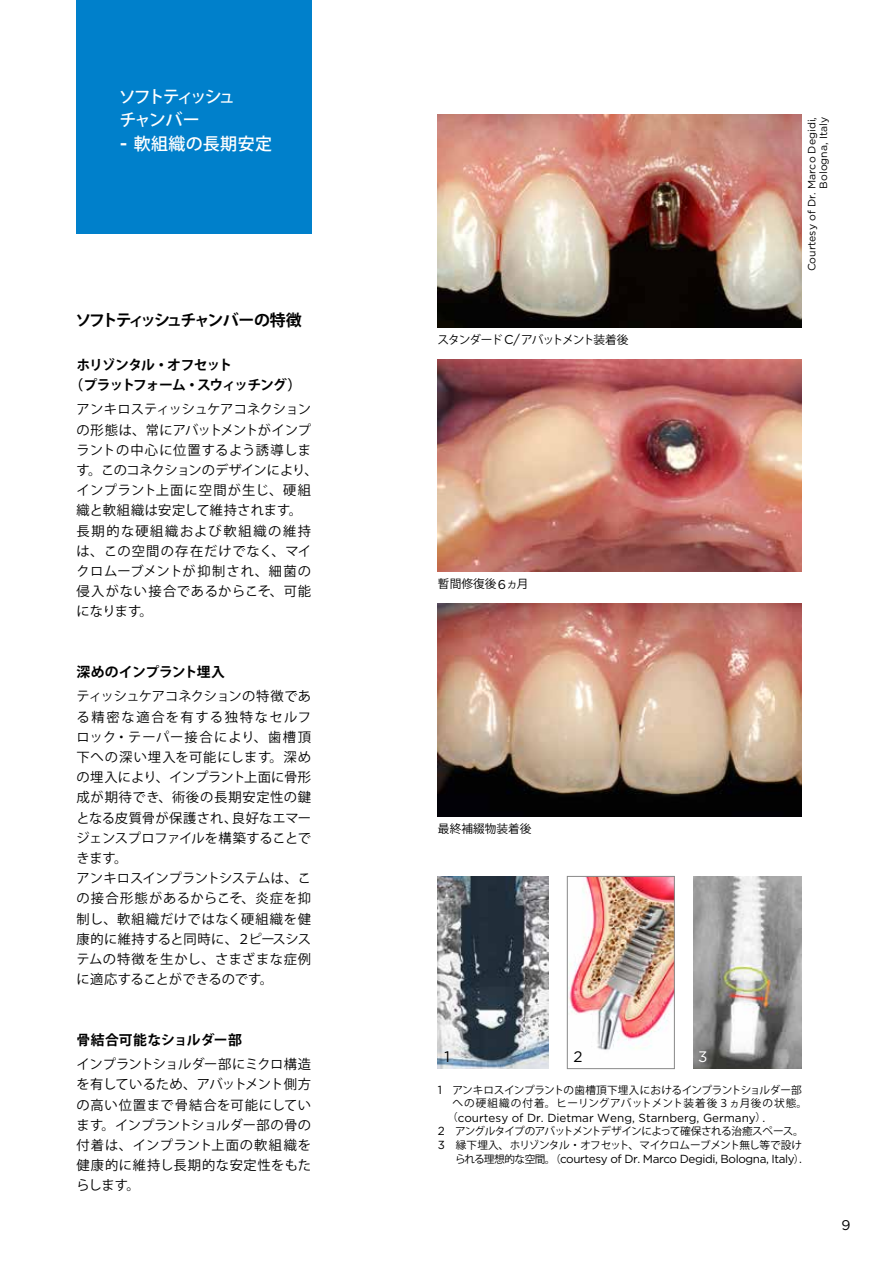
<style>
.page{position:relative;width:893px;height:1263px;background:#fff}
.page>*{position:absolute;margin:0;border:0;box-sizing:border-box;transform-origin:0 0}
.t1{font:500 16.95px/23.4px "Koz Go Pro";letter-spacing:-.14em;color:#fff}
.t2{font:500 16.95px "Koz Go Pro";letter-spacing:.02em;color:#fff}
.t3{font:700 15.9px "Koz Go Pro";letter-spacing:-.13em;color:#000}
.t4{font:15.15px "Gotham";color:#000}
.t5{font:15.15px "Gotham";color:#fff}
.t6{font:14.1px "Gotham";color:#000}
.t7{font:700 13.8px/20.2px "Koz Go Pro";letter-spacing:-.07em;color:#000}
.t8{font:700 13.8px "Koz Go Pro";letter-spacing:.01em;color:#000}
.t9{font:700 13.8px "Koz Go Pro";letter-spacing:-.02em;color:#000}
.t10{font:13.35px/20.2px "Koz Go Pro";letter-spacing:.03em;color:#000}
.t11{font:11.7px "Gotham";letter-spacing:-.035em;color:#000}
.t12{font:11.7px "Gotham";color:#000}
.t13{font:11.7px "Koz Go Pro";letter-spacing:-.09em;color:#000}
.t14{font:11.7px "Koz Go Pro";letter-spacing:-.01em;color:#000}
.t15{font:10.65px/13.8px "Koz Go Pro";letter-spacing:-.035em;color:#000}
.t16{font:10.65px/13.8px "Koz Go Pro";letter-spacing:.005em;color:#000}
.t17{font:10.5px/11.7px "Gotham";color:#000;text-align:right}
.s1{font-family:"Gotham";font-size:18.75px}
.s2{font-family:"Gotham";font-size:12.9px}
.s3{font-family:"Gotham";font-size:11.7px}
.s4{font-family:"Koz Go Pro";font-size:10.65px}
</style>
<div class="page">
<img style="left:569px;top:878px;width:104px;height:172px">
<div style="left:567px;top:876px;width:108px;height:193px;border:1px solid #898989"></div>
<img style="left:694px;top:876px;width:108px;height:193px">
<img style="left:438px;top:876px;width:111px;height:193px">
<img style="left:438px;top:115px;width:364px;height:212px">
<img style="left:438px;top:359px;width:364px;height:213px">
<img style="left:438px;top:604px;width:364px;height:213px">
<div style="left:77px;top:0;width:235px;height:234px;background:#0080cb"></div>
<p class="t1" style="left:119px;top:86px;width:118px">ソフトティッシュチャンバー</p>
<p class="t2" style="left:120px;top:133px;width:154px"><span class="s1">-</span> 軟組織の長期安定</p>
<p class="t3" style="left:75px;top:310px;width:228px">ソフトティッシュチャンバーの特徴</p>
<p class="t7" style="left:70px;top:356px;width:233px;text-indent:7px">ホリゾンタル・オフセット<br>（プラットフォーム・スウィッチング）</p>
<p class="t10" style="left:77px;top:400px;width:243px">アンキロスティッシュケアコネクションの形態は、常にアバットメントがインプラントの中心に位置するよう誘導します。このコネクションのデザインにより、インプラント上面に空間が生じ、硬組織と軟組織は安定して維持されます。長期的な硬組織および軟組織の維持は、この空間の存在だけでなく、マイクロムーブメントが抑制され、細菌の侵入がない接合であるからこそ、可能になります。</p>
<p class="t9" style="left:77px;top:663px;width:150px">深めのインプラント埋入</p>
<p class="t10" style="left:77px;top:687px;width:236px">ティッシュケアコネクションの特徴である精密な適合を有する独特なセルフロック・テーパー接合により、歯槽頂下への深い埋入を可能にします。深めの埋入により、インプラント上面に骨形成が期待でき、術後の長期安定性の鍵となる皮質骨が保護され、良好なエマージェンスプロファイルを構築することできます。<br>アンキロスインプラントシステムは、この接合形態があるからこそ、炎症を抑制し、軟組織だけではなく硬組織を健康的に維持すると同時に、２ピースシステムの特徴を生かし、さまざまな症例に適応することができるのです。</p>
<p class="t8" style="left:77px;top:1031px;width:167px">骨結合可能なショルダー部</p>
<p class="t10" style="left:77px;top:1054px;width:236px;text-align:justify">インプラントショルダー部にミクロ構造を有しているため、アバットメント側方の高い位置まで骨結合を可能にしています。インプラントショルダー部の骨の付着は、インプラント上面の軟組織を健康的に維持し長期的な安定性をもたらします。</p>
<p class="t13" style="left:437px;top:332px;width:193px">スタンダード <span class="s2">C/</span> アバットメント装着後</p>
<p class="t14" style="left:438px;top:576px;width:92px">暫間修復後<span class="s2">6</span>ヵ月</p>
<p class="t17" style="left:806px;top:271px;width:156px;rotate:-90deg">Courtesy of Dr. Marco Degidi,<br>Bologna, Italy</p>
<p class="t14" style="left:438px;top:821px;width:95px">最終補綴物装着後</p>
<p class="t4" style="left:444px;top:1047px;width:7px">1</p>
<p class="t4" style="left:573px;top:1047px;width:11px">2</p>
<p class="t5" style="left:698px;top:1047px;width:11px">3</p>
<p class="t16" style="left:452px;top:1083px;width:356px;text-indent:-14px"><span class="s3">1</span> アンキロスインプラントの歯槽頂下埋入におけるインプラントショルダー部への硬組織の付着。ヒーリングアバットメント装着後３ヵ月後の状態。</p>
<p class="t12" style="left:447px;top:1110px;width:320px"><span class="s4">（</span>courtesy of Dr. Dietmar Weng, Starnberg, Germany<span class="s4">）</span>.</p>
<p class="t15" style="left:438px;top:1124px;width:367px"><span class="s3">2</span> アングルタイプのアバットメントデザインによって確保される治癒スペース。<br><span class="s3">3</span> 縁下埋入、ホリゾンタル・オフセット、マイクロムーブメント無し等で設け</p>
<p class="t11" style="left:455px;top:1151px;width:351px"><span class="s4">られる理想的な空間。（</span>courtesy of Dr. Marco Degidi, Bologna, Italy<span class="s4">）</span>.</p>
<p class="t6" style="left:841px;top:1216px;width:11px">9</p>
</div>
